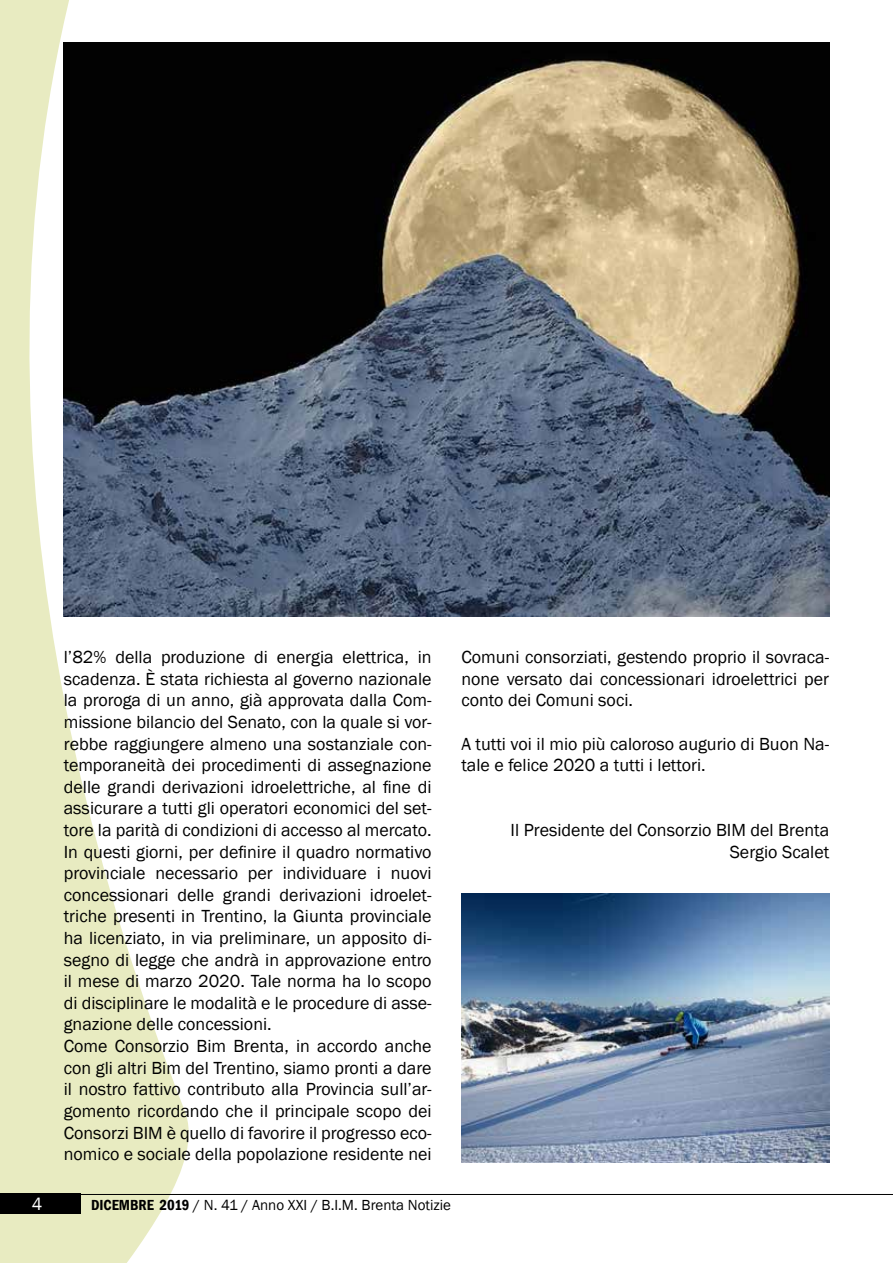
<style>
.page{position:relative;width:893px;height:1263px;background:#fff}
.page>*{position:absolute;margin:0;border:0;box-sizing:border-box;transform-origin:0 0}
.t1{font:18px/21.6px "Franklin Gothic";color:#000}
.t2{font:18px "Franklin Gothic";color:#fff}
.t3{font:15px "Franklin Gothic";color:#000}
.s1{font-weight:600;font-stretch:condensed}
</style>
<div class="page">
<svg style="left:0;top:0;width:376px;height:1263px"></svg>
<hr style="left:0;top:1194px;width:893px;height:1px;background:#000">
<div style="left:0;top:1194px;width:80px;height:20px;background:#000"></div>
<img style="left:64px;top:43px;width:765px;height:574px">
<img style="left:461px;top:894px;width:368px;height:269px">
<p class="t1" style="left:64px;top:647px;width:369px">l’82% della produzione di energia elettrica, in scadenza. È stata richiesta al governo nazionale la proroga di un anno, già approvata dalla Com&shy;missione bilancio del Senato, con la quale si vor&shy;rebbe raggiungere almeno una sostanziale con&shy;temporaneità dei procedimenti di assegnazione delle grandi derivazioni idroelettriche, al fine di assicurare a tutti gli operatori economici del set&shy;tore la parità di condizioni di accesso al mercato.<br>In questi giorni, per definire il quadro normativo provinciale necessario per individuare i nuovi concessionari delle grandi derivazioni idroelet&shy;triche presenti in Trentino, la Giunta provinciale ha licenziato, in via preliminare, un apposito di&shy;segno di legge che andrà in approvazione entro il mese di marzo 2020. Tale norma ha lo scopo di disciplinare le modalità e le procedure di asse&shy;gnazione delle concessioni.<br>Come Consorzio Bim Brenta, in accordo anche con gli altri Bim del Trentino, siamo pronti a dare il nostro fattivo contributo alla Provincia sull’ar&shy;gomento ricordando che il principale scopo dei Consorzi BIM è quello di favorire il progresso eco&shy;nomico e sociale della popolazione residente nei</p>
<p class="t1" style="left:461px;top:647px;width:369px;text-align:justify">Comuni consorziati, gestendo proprio il sovraca&shy;none versato dai concessionari idroelettrici per conto dei Comuni soci.</p>
<p class="t1" style="left:461px;top:733px;width:369px">A tutti voi il mio più caloroso augurio di Buon Na&shy;tale e felice 2020 a tutti i lettori.</p>
<p class="t1" style="left:510px;top:820px;width:320px;text-align:right">Il Presidente del Consorzio BIM del Brenta<br>Sergio Scalet</p>
<p class="t2" style="left:32px;top:1193px;width:12px">4</p>
<p class="t3" style="left:91px;top:1195px;width:362px"><span class="s1">DICEMBRE 2019</span> / N. 41 / Anno XXI / B.I.M. Brenta Notizie</p>
</div>
